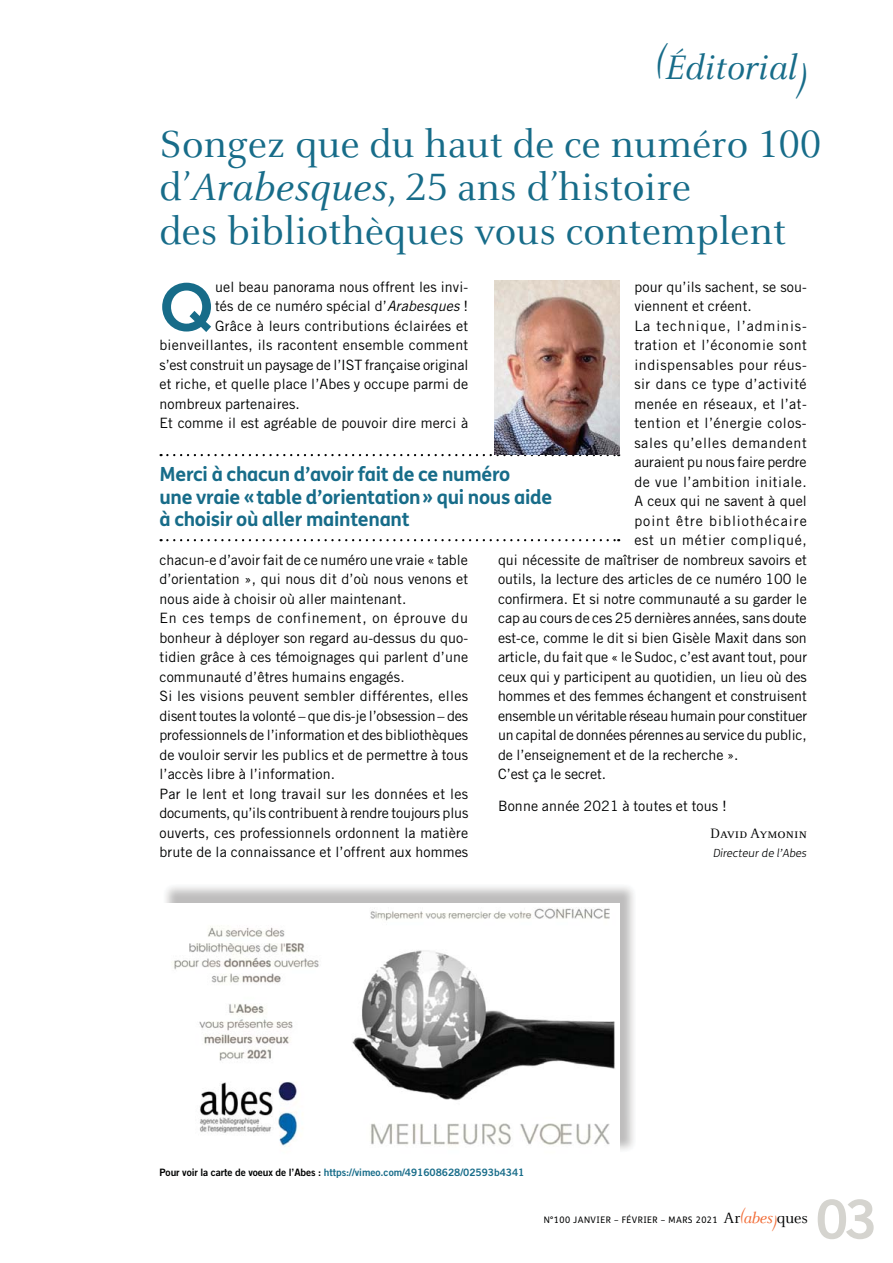
<style>
.page{position:relative;width:893px;height:1263px;background:#fff}
.page>*{position:absolute;margin:0;border:0;box-sizing:border-box;transform-origin:0 0}
.t1{font:66.45px "Museo Sans 700";color:#176c89}
.t2{font:54px "Trade Gothic Bold Two";color:#d5d4cf}
.t3{font:42px/43.5px "Celeste";letter-spacing:.005em;color:#176c89}
.t4{font:italic 37.5px "Celeste";color:#176c89}
.t5{font:700 19.5px/22.5px "FS Me";letter-spacing:-.015em;color:#176c89}
.t6{font:15px "Celeste Caps";letter-spacing:.01em;color:#010202}
.t7{font:14.25px/19.5px "Trade Gothic";letter-spacing:.01em;color:#010202}
.t8{font:14.25px "Trade Gothic";letter-spacing:-.015em;color:#010202}
.t9{font:14.25px "Trade Gothic";letter-spacing:.04em;color:#010202}
.t10{font:14.25px "Trade Gothic";letter-spacing:.035em;color:#010202}
.t11{font:14.25px "Trade Gothic";letter-spacing:-.01em;color:#010202}
.t12{font:14.25px "Trade Gothic";letter-spacing:.07em;color:#010202}
.t13{font:14.25px "Trade Gothic";letter-spacing:.065em;color:#010202}
.t14{font:14.25px "Trade Gothic";letter-spacing:.03em;color:#010202}
.t15{font:14.25px "Trade Gothic";letter-spacing:.045em;color:#010202}
.t16{font:14.25px "Trade Gothic";letter-spacing:.05em;color:#010202}
.t17{font:italic 300 11.25px "FS Me";letter-spacing:.01em;color:#010202}
.t18{font:10.2px "Trade Gothic Bold Two";letter-spacing:-.005em;color:#176c89}
.t19{font:9px "FS Me";letter-spacing:.05em;color:#010202}
.s1{font-family:"Celeste Caps"}
.s2{font-style:italic}
.s3{color:#010202}
.s4{font-family:"Celeste";font-size:16.5px}
.s5{font-family:"Celeste";font-style:italic;font-size:16.5px;color:#f26b35}
</style>
<div class="page">
<svg style="left:161px;top:454px;width:458px;height:2px"></svg>
<svg style="left:161px;top:539px;width:458px;height:2px"></svg>
<img style="left:494px;top:281px;width:125px;height:173px">
<img style="left:171px;top:907px;width:445px;height:246px">
<h3 class="t4" style="left:654px;top:49px;width:155px">(Éditorial)</h3>
<h3 class="t3" style="left:159px;top:126px;width:663px">Songez que du haut de ce numéro <span class="s1">100 </span>d’<span class="s2">Arabesques</span>, <span class="s1">25</span> ans d’histoire<br>des bibliothèques vous contemplent</h3>
<p class="t7" style="left:634px;top:278px;width:174px">pour qu’ils sachent, se sou-</p>
<p class="t7" style="left:634px;top:298px;width:119px">viennent et créent.</p>
<p class="t13" style="left:634px;top:320px;width:174px">La technique, l’adminis-</p>
<p class="t9" style="left:634px;top:340px;width:174px">tration et l’économie sont</p>
<p class="t9" style="left:634px;top:359px;width:174px">indispensables pour réus-</p>
<p class="t10" style="left:634px;top:379px;width:174px">sir dans ce type d’activité</p>
<p class="t14" style="left:634px;top:398px;width:174px">menée en réseaux, et l’at-</p>
<p class="t9" style="left:634px;top:418px;width:174px">tention et l’énergie colos-</p>
<p class="t15" style="left:634px;top:437px;width:174px">sales qu’elles demandent</p>
<p class="t7" style="left:634px;top:453px;width:174px">auraient pu nous faire perdre</p>
<p class="t10" style="left:634px;top:476px;width:174px">de vue l’ambition initiale.</p>
<p class="t7" style="left:634px;top:492px;width:174px">A ceux qui ne savent à quel</p>
<p class="t12" style="left:634px;top:515px;width:174px">point être bibliothécaire</p>
<p class="t16" style="left:634px;top:535px;width:174px">est un métier compliqué,</p>
<p class="t7" style="left:498px;top:551px;width:310px">qui nécessite de maîtriser de nombreux savoirs et</p>
<p class="t7" style="left:498px;top:570px;width:310px">outils, la lecture des articles de ce numéro 100 le</p>
<p class="t7" style="left:498px;top:590px;width:310px">confirmera. Et si notre communauté a su garder le</p>
<p class="t11" style="left:498px;top:613px;width:310px">cap au cours de ces 25 dernières années, sans doute</p>
<p class="t7" style="left:498px;top:629px;width:310px">est-ce, comme le dit si bien Gisèle Maxit dans son</p>
<p class="t7" style="left:498px;top:648px;width:311px">article, du fait que « le Sudoc, c’est avant tout, pour</p>
<p class="t7" style="left:498px;top:668px;width:310px">ceux qui y participent au quotidien, un lieu où des</p>
<p class="t7" style="left:498px;top:687px;width:310px">hommes et des femmes échangent et construisent</p>
<p class="t8" style="left:498px;top:710px;width:311px">ensemble un véritable réseau humain pour constituer</p>
<p class="t8" style="left:498px;top:730px;width:310px">un capital de données pérennes au service du public,</p>
<p class="t7" style="left:498px;top:746px;width:242px">de l’enseignement et de la recherche ».</p>
<p class="t7" style="left:498px;top:765px;width:110px">C’est ça le secret.</p>
<p class="t7" style="left:498px;top:797px;width:230px">Bonne année 2021 à toutes et tous !</p>
<p class="t6" style="left:710px;top:824px;width:98px">David Aymonin</p>
<p class="t17" style="left:713px;top:849px;width:95px">Directeur de l’Abes</p>
<h1 class="t1" style="left:159px;top:269px;width:56px">Q</h1>
<p class="t7" style="left:215px;top:278px;width:255px">uel beau panorama nous offrent les invi-</p>
<p class="t7" style="left:215px;top:298px;width:255px">tés de ce numéro spécial d’<span class="s2">Arabesques</span> !</p>
<p class="t7" style="left:215px;top:317px;width:255px">Grâce à leurs contributions éclairées et</p>
<p class="t7" style="left:159px;top:337px;width:310px">bienveillantes, ils racontent ensemble comment</p>
<p class="t7" style="left:159px;top:356px;width:311px">s’est construit un paysage de l’IST française original</p>
<p class="t7" style="left:159px;top:376px;width:310px">et riche, et quelle place l’Abes y occupe parmi de</p>
<p class="t7" style="left:159px;top:395px;width:142px">nombreux partenaires.</p>
<p class="t7" style="left:159px;top:415px;width:310px">Et comme il est agréable de pouvoir dire merci à</p>
<h3 class="t5" style="left:159px;top:465px;width:394px">Merci à chacun d’avoir fait de ce numéro<br>une vraie « table d’orientation » qui nous aide à choisir où aller maintenant</h3>
<p class="t7" style="left:159px;top:551px;width:310px">chacun-e d’avoir fait de ce numéro une vraie « table d’orientation », qui nous dit d’où nous venons et nous aide à choisir où aller maintenant.<br>En ces temps de confinement, on éprouve du bonheur à déployer son regard au-dessus du quo&shy;tidien grâce à ces témoignages qui parlent d’une communauté d’êtres humains engagés.<br>Si les visions peuvent sembler différentes, elles disent toutes la volonté – que dis-je l’obsession – des professionnels de l’information et des bibliothèques de vouloir servir les publics et de permettre à tous l’accès libre à l’information.<br>Par le lent et long travail sur les données et les documents, qu’ils contribuent à rendre toujours plus ouverts, ces professionnels ordonnent la matière brute de la connaissance et l’offrent aux hommes</p>
<p class="t18" style="left:159px;top:1169px;width:366px"><span class="s3">Pour voir la carte de voeux de l’Abes :</span> https://vimeo.com/491608628/02593b4341</p>
<p class="t19" style="left:544px;top:1217px;width:266px">N°100 JANVIER – FÉVRIER – MARS 2021 <span class="s4">Ar</span><sup>(</sup><span class="s5">abes)</span><span class="s4">ques</span></p>
<h2 class="t2" style="left:815px;top:1200px;width:63px">03</h2>
</div>
